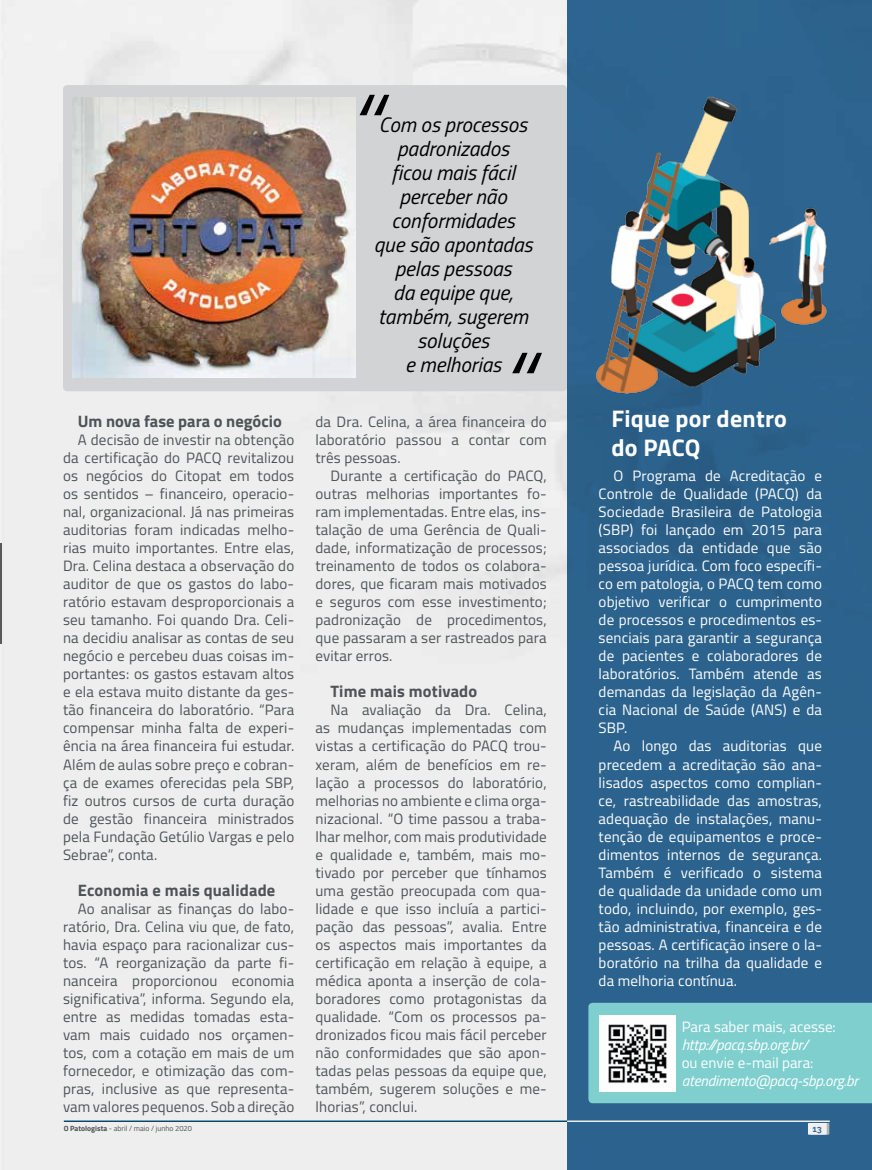
<style>
.page{position:relative;width:872px;height:1170px;background:#fff}
.page>*{position:absolute;margin:0;border:0;box-sizing:border-box;transform-origin:0 0}
.t1{font:700 24px/28.5px "Titillium Web";letter-spacing:.01em;color:#fff}
.t2{font:italic 21px/24px "Titillium Web";color:#000;text-align:center}
.t3{font:700 16.5px "Titillium Web";letter-spacing:.01em;color:#4d5356}
.t4{font:15px/18px "Titillium Web";letter-spacing:.01em;color:#4d5356;text-align:justify}
.t5{font:15px/18px "Titillium Web";letter-spacing:.01em;color:#fff;text-align:justify}
.t6{font:italic 15px "Titillium Web";letter-spacing:-.01em;color:#fff}
.t7{font:700 9px "Raleway";color:#346b99}
.t8{font:7.5px "Titillium Web";color:#4d5356}
.s1{font-weight:700}
</style>
<div class="page">
<div style="left:1px;top:0;width:566px;height:1169px;background:#eee"></div>
<img style="left:0;top:0;width:1px;height:1169px">
<hr style="left:0;top:543px;width:2px;height:100px;background:#58595b">
<div style="left:63px;top:85px;width:504px;height:306px;background:#d1d3d4;border-radius:4px"></div>
<img style="left:72px;top:97px;width:283px;height:280px">
<svg style="left:359px;top:95px;width:30px;height:20px"></svg>
<svg style="left:512px;top:353px;width:30px;height:20px"></svg>
<div style="left:567px;top:0;width:305px;height:1169px;background:#2c638e"></div>
<img style="left:551px;top:65px;width:276px;height:376px">
<div style="left:588px;top:1002px;width:284px;height:101px;background:#7fcfcf"></div>
<img style="left:599px;top:1014px;width:76px;height:76px">
<svg style="left:810px;top:1122px;width:19px;height:12px"></svg>
<div style="left:808px;top:1122px;width:18px;height:12px;background:#f1f1f2"></div>
<svg style="left:64px;top:1120px;width:766px;height:1px"></svg>
<p class="t3" style="left:78px;top:409px;width:205px">Um nova fase para o negócio</p>
<p class="t4" style="left:63px;top:430px;width:233px;text-indent:15px">A decisão de investir na obtenção da certificação do PACQ revitalizou os negócios do Citopat em todos os sentidos – financeiro, operacio&shy;nal, organizacional. Já nas primeiras auditorias foram indicadas melho&shy;rias muito importantes. Entre elas, Dra. Celina destaca a observação do auditor de que os gastos do labo&shy;ratório estavam desproporcionais a seu tamanho. Foi quando Dra. Celi&shy;na decidiu analisar as contas de seu negócio e percebeu duas coisas im&shy;portantes: os gastos estavam altos e ela estava muito distante da ges&shy;tão financeira do laboratório. “Para compensar minha falta de experi&shy;ência na área financeira fui estudar.<br>Além de aulas sobre preço e cobran&shy;ça de exames oferecidas pela SBP, fiz outros cursos de curta duração de gestão financeira ministrados pela Fundação Getúlio Vargas e pelo Sebrae”, conta.</p>
<p class="t3" style="left:78px;top:877px;width:199px">Economia e mais qualidade</p>
<p class="t4" style="left:63px;top:898px;width:233px;text-indent:15px">Ao analisar as finanças do labo&shy;ratório, Dra. Celina viu que, de fato, havia espaço para racionalizar cus&shy;tos. “A reorganização da parte fi&shy;nanceira proporcionou economia significativa”, informa. Segundo ela, entre as medidas tomadas esta&shy;vam mais cuidado nos orçamen&shy;tos, com a cotação em mais de um fornecedor, e otimização das com&shy;pras, inclusive as que representa&shy;vam valores pequenos. Sob a direção</p>
<p class="t8" style="left:64px;top:1123px;width:130px"><span class="s1">O Patologista</span> - abril / maio / junho 2020</p>
<h2 class="t2" style="left:374px;top:111px;width:160px">Com os processos padronizados<br>ficou mais fácil perceber não conformidades que são apontadas pelas pessoas<br>da equipe que, também, sugerem soluções<br>e melhorias</h2>
<p class="t4" style="left:315px;top:412px;width:233px">da Dra. Celina, a área financeira do laboratório passou a contar com três pessoas.</p>
<p class="t4" style="left:315px;top:466px;width:233px;text-indent:15px">Durante a certificação do PACQ, outras melhorias importantes fo&shy;ram implementadas. Entre elas, ins&shy;talação de uma Gerência de Quali&shy;dade, informatização de processos; treinamento de todos os colabora&shy;dores, que ficaram mais motivados e seguros com esse investimento; padronização de procedimentos, que passaram a ser rastreados para evitar erros.</p>
<p class="t3" style="left:330px;top:679px;width:148px">Time mais motivado</p>
<p class="t4" style="left:315px;top:700px;width:233px;text-indent:15px">Na avaliação da Dra. Celina, as mudanças implementadas com vistas a certificação do PACQ trou&shy;xeram, além de benefícios em re&shy;lação a processos do laboratório, melhorias no ambiente e clima orga&shy;nizacional. “O time passou a traba&shy;lhar melhor, com mais produtividade e qualidade e, também, mais mo&shy;tivado por perceber que tínhamos uma gestão preocupada com qua&shy;lidade e que isso incluía a partici&shy;pação das pessoas”, avalia. Entre os aspectos mais importantes da certificação em relação à equipe, a médica aponta a inserção de cola&shy;boradores como protagonistas da qualidade. “Com os processos pa&shy;dronizados ficou mais fácil perceber não conformidades que são apon&shy;tadas pelas pessoas da equipe que, também, sugerem soluções e me&shy;lhorias”, conclui.</p>
<h1 class="t1" style="left:611px;top:403px;width:177px">Fique por dentro do PACQ</h1>
<p class="t5" style="left:598px;top:466px;width:225px;text-indent:15px">O Programa de Acreditação e Controle de Qualidade (PACQ) da Sociedade Brasileira de Patologia (SBP) foi lançado em 2015 para associados da entidade que são pessoa jurídica. Com foco específi&shy;co em patologia, o PACQ tem como objetivo verificar o cumprimento de processos e procedimentos es&shy;senciais para garantir a segurança de pacientes e colaboradores de laboratórios. Também atende as demandas da legislação da Agên&shy;cia Nacional de Saúde (ANS) e da SBP.</p>
<p class="t5" style="left:598px;top:736px;width:225px;text-indent:15px">Ao longo das auditorias que precedem a acreditação são ana&shy;lisados aspectos como complian&shy;ce, rastreabilidade das amostras, adequação de instalações, manu&shy;tenção de equipamentos e proce&shy;dimentos internos de segurança.<br>Também é verificado o sistema de qualidade da unidade como um todo, incluindo, por exemplo, ges&shy;tão administrativa, financeira e de pessoas. A certificação insere o la&shy;boratório na trilha da qualidade e da melhoria contínua.</p>
<p class="t5" style="left:681px;top:1016px;width:156px">Para saber mais, acesse:</p>
<p class="t6" style="left:681px;top:1033px;width:128px">http://pacq.sbp.org.br/</p>
<p class="t5" style="left:681px;top:1052px;width:133px">ou envie e-mail para:</p>
<p class="t6" style="left:681px;top:1069px;width:178px">atendimento@pacq-sbp.org.br</p>
<p class="t7" style="left:812px;top:1123px;width:11px">13</p>
</div>
